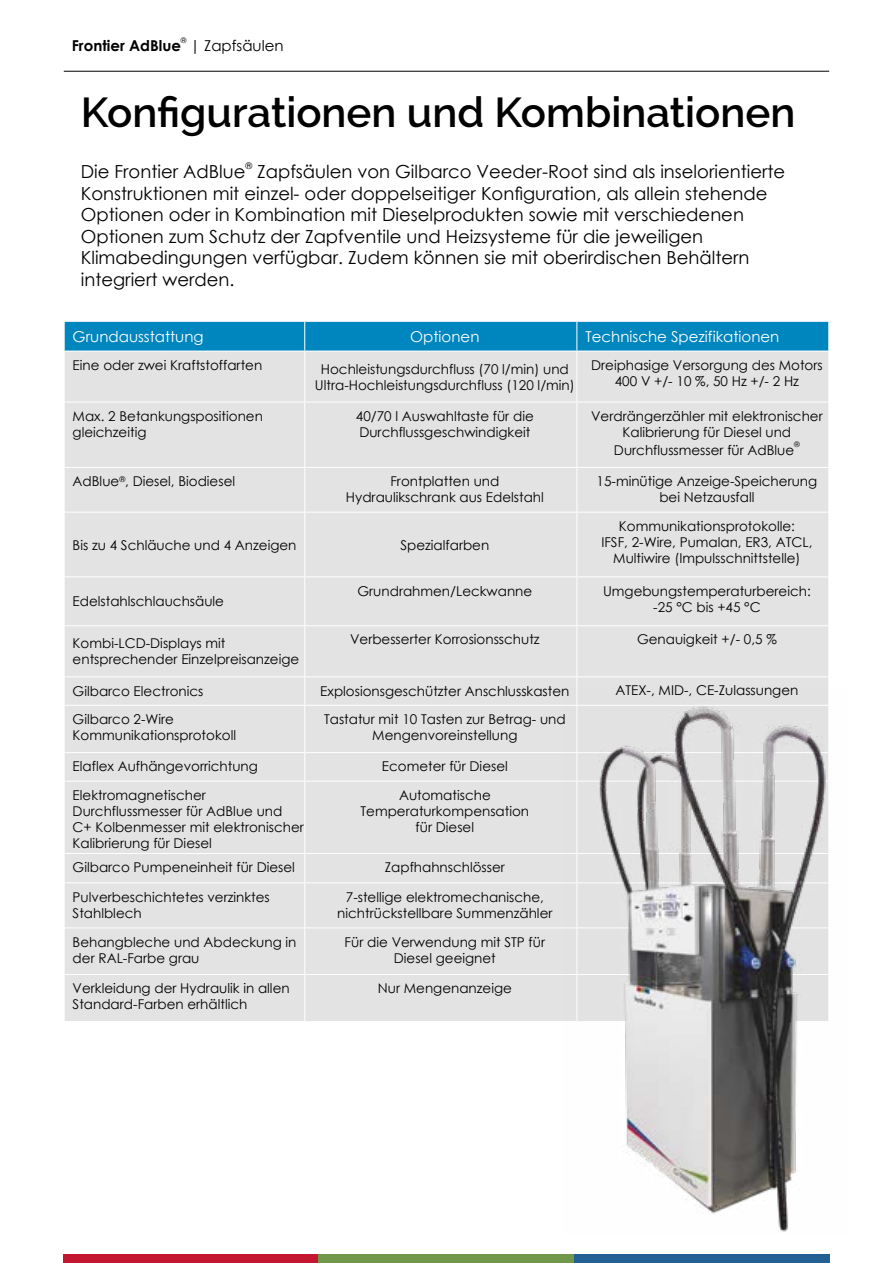
<style>
.page{position:relative;width:893px;height:1263px;background:#fff}
.page>*{position:absolute;margin:0;border:0;box-sizing:border-box;transform-origin:0 0}
.t1{font:600 42px "Raleway";color:#000}
.t2{font:18px/21.6px "Century Gothic";color:#000}
.t3{font:15px "Century Gothic";color:#fff}
.t4{font:700 15px "Century Gothic";color:#000}
.t5{font:15px "Century Gothic";color:#000}
.t6{font:13.5px/16.2px "Century Gothic";color:#000;text-align:center}
.t7{font:9px "Century Gothic";color:#000}
.t8{font:7.5px "Century Gothic";color:#000}
</style>
<div class="page">
<div style="left:64px;top:1254px;width:255px;height:9px;background:#c21631"></div>
<div style="left:319px;top:1254px;width:255px;height:9px;background:#71974a"></div>
<div style="left:574px;top:1254px;width:255px;height:9px;background:#236093"></div>
<hr style="left:64px;top:71px;width:765px;height:1px;background:#000">
<div style="left:65px;top:352px;width:763px;height:669px;background:#e3e3e3"></div>
<hr style="left:576px;top:351px;width:1px;height:51px;background:#fff">
<hr style="left:64px;top:512px;width:241px;height:1px;background:#fff">
<hr style="left:305px;top:512px;width:272px;height:1px;background:#fff">
<hr style="left:64px;top:576px;width:240px;height:1px;background:#fff">
<hr style="left:64px;top:625px;width:241px;height:1px;background:#fff">
<hr style="left:64px;top:676px;width:241px;height:1px;background:#fff">
<div style="left:64px;top:322px;width:765px;height:29px;background:#0086be"></div>
<hr style="left:304px;top:351px;width:1px;height:51px;background:#fff">
<hr style="left:65px;top:402px;width:240px;height:1px;background:#fff">
<hr style="left:305px;top:402px;width:272px;height:1px;background:#fff">
<hr style="left:304px;top:402px;width:1px;height:65px;background:#fff">
<hr style="left:304px;top:468px;width:1px;height:44px;background:#fff">
<hr style="left:304px;top:576px;width:273px;height:1px;background:#fff">
<hr style="left:304px;top:577px;width:1px;height:48px;background:#fff">
<hr style="left:304px;top:626px;width:1px;height:50px;background:#fff">
<hr style="left:65px;top:705px;width:240px;height:1px;background:#fff">
<hr style="left:305px;top:705px;width:272px;height:1px;background:#fff">
<hr style="left:304px;top:706px;width:1px;height:46px;background:#fff">
<hr style="left:65px;top:752px;width:240px;height:1px;background:#fff">
<hr style="left:305px;top:752px;width:272px;height:1px;background:#fff">
<svg style="left:304px;top:753px;width:1px;height:28px"></svg>
<hr style="left:65px;top:781px;width:240px;height:1px;background:#fff">
<hr style="left:305px;top:781px;width:272px;height:1px;background:#fff">
<hr style="left:304px;top:781px;width:1px;height:72px;background:#fff">
<hr style="left:65px;top:853px;width:240px;height:1px;background:#fff">
<hr style="left:305px;top:853px;width:272px;height:1px;background:#fff">
<svg style="left:304px;top:854px;width:1px;height:28px"></svg>
<hr style="left:65px;top:882px;width:240px;height:1px;background:#fff">
<hr style="left:305px;top:882px;width:272px;height:1px;background:#fff">
<hr style="left:304px;top:883px;width:1px;height:44px;background:#fff">
<hr style="left:65px;top:927px;width:240px;height:1px;background:#fff">
<hr style="left:305px;top:927px;width:272px;height:1px;background:#fff">
<hr style="left:304px;top:928px;width:1px;height:46px;background:#fff">
<hr style="left:65px;top:974px;width:240px;height:1px;background:#fff">
<hr style="left:305px;top:974px;width:272px;height:1px;background:#fff">
<hr style="left:304px;top:975px;width:1px;height:46px;background:#fff">
<hr style="left:304px;top:512px;width:1px;height:64px;background:#fff">
<svg style="left:304px;top:677px;width:1px;height:28px"></svg>
<hr style="left:64px;top:467px;width:241px;height:1px;background:#fff">
<hr style="left:305px;top:467px;width:272px;height:1px;background:#fff">
<hr style="left:305px;top:625px;width:272px;height:1px;background:#fff">
<hr style="left:305px;top:676px;width:272px;height:1px;background:#fff">
<hr style="left:577px;top:402px;width:251px;height:1px;background:#fff">
<hr style="left:577px;top:576px;width:252px;height:1px;background:#fff">
<hr style="left:576px;top:402px;width:1px;height:65px;background:#fff">
<hr style="left:577px;top:467px;width:252px;height:1px;background:#fff">
<hr style="left:576px;top:468px;width:1px;height:44px;background:#fff">
<hr style="left:577px;top:512px;width:252px;height:1px;background:#fff">
<hr style="left:576px;top:577px;width:1px;height:48px;background:#fff">
<hr style="left:577px;top:625px;width:252px;height:1px;background:#fff">
<hr style="left:576px;top:626px;width:1px;height:50px;background:#fff">
<hr style="left:577px;top:676px;width:252px;height:1px;background:#fff">
<hr style="left:576px;top:512px;width:1px;height:64px;background:#fff">
<img style="left:563px;top:687px;width:265px;height:545px">
<p class="t4" style="left:72px;top:34px;width:111px">Frontier AdBlue</p>
<p class="t8" style="left:181px;top:35px;width:7px">®</p>
<p class="t5" style="left:190px;top:35px;width:95px">| Zapfsäulen</p>
<h1 class="t1" style="left:81px;top:88px;width:716px">Konfigurationen und Kombinationen</h1>
<h2 class="t2" style="left:81px;top:160px;width:166px">Die Frontier AdBlue</h2>
<p class="t7" style="left:245px;top:159px;width:8px">®</p>
<p class="t2" style="left:81px;top:160px;width:706px;text-indent:176px">Zapfsäulen von Gilbarco Veeder-Root sind als inselorientierte Konstruktionen mit einzel- oder doppelseitiger Konfiguration, als allein stehende Optionen oder in Kombination mit Dieselprodukten sowie mit verschiedenen Optionen zum Schutz der Zapfventile und Heizsysteme für die jeweiligen Klimabedingungen verfügbar. Zudem können sie mit oberirdischen Behältern integriert werden.</p>
<p class="t3" style="left:73px;top:326px;width:133px">Grundausstattung</p>
<p class="t3" style="left:410px;top:326px;width:71px">Optionen</p>
<p class="t3" style="left:585px;top:326px;width:195px">Technische Spezifikationen</p>
<p class="t6" style="left:73px;top:356px;width:191px">Eine oder zwei Kraftstoffarten</p>
<p class="t6" style="left:315px;top:360px;width:261px">Hochleistungsdurchfluss (70 l/min) und<br>Ultra-Hochleistungsdurchfluss (120 l/min)</p>
<p class="t6" style="left:591px;top:356px;width:233px">Dreiphasige Versorgung des Motors<br>400 V +/- 10 %, 50 Hz +/- 2 Hz</p>
<p class="t6" style="left:73px;top:407px;width:192px;text-align:left">Max. 2 Betankungspositionen gleichzeitig</p>
<p class="t6" style="left:356px;top:407px;width:179px;text-align:left">40/70 l Auswahltaste für die<br>Durchflussgeschwindigkeit</p>
<p class="t6" style="left:591px;top:407px;width:233px">Verdrängerzähler mit elektronischer<br>Kalibrierung für Diesel und</p>
<p class="t6" style="left:614px;top:442px;width:182px">Durchflussmesser für AdBlue</p>
<p class="t8" style="left:794px;top:439px;width:7px">®</p>
<p class="t6" style="left:73px;top:473px;width:164px">AdBlue<sup>®</sup>, Diesel, Biodiesel</p>
<p class="t6" style="left:346px;top:473px;width:199px">Frontplatten und<br>Hydraulikschrank aus Edelstahl</p>
<p class="t6" style="left:597px;top:473px;width:222px">15-minütige Anzeige-Speicherung bei Netzausfall</p>
<p class="t6" style="left:73px;top:536px;width:225px">Bis zu 4 Schläuche und 4 Anzeigen</p>
<p class="t6" style="left:400px;top:536px;width:90px">Spezialfarben</p>
<p class="t6" style="left:601px;top:518px;width:213px">Kommunikationsprotokolle:<br>IFSF, 2-Wire, Pumalan, ER3, ATCL,<br>Multiwire (Impulsschnittstelle)</p>
<p class="t6" style="left:73px;top:593px;width:153px">Edelstahlschlauchsäule</p>
<p class="t6" style="left:357px;top:582px;width:176px">Grundrahmen/Leckwanne</p>
<p class="t6" style="left:603px;top:582px;width:209px">Umgebungstemperaturbereich: -25 °C bis +45 °C</p>
<p class="t6" style="left:73px;top:635px;width:228px;text-align:left">Kombi-LCD-Displays mit entsprechender Einzelpreisanzeige</p>
<p class="t6" style="left:350px;top:631px;width:191px">Verbesserter Korrosionsschutz</p>
<p class="t6" style="left:637px;top:631px;width:141px">Genauigkeit +/- 0,5 %</p>
<p class="t6" style="left:73px;top:683px;width:132px">Gilbarco Electronics</p>
<p class="t6" style="left:320px;top:683px;width:251px">Explosionsgeschützter Anschlusskasten</p>
<p class="t6" style="left:615px;top:682px;width:184px">ATEX-, MID-, CE-Zulassungen</p>
<p class="t6" style="left:73px;top:711px;width:165px;text-align:left">Gilbarco 2-Wire<br>Kommunikationsprotokoll</p>
<p class="t6" style="left:324px;top:711px;width:243px">Tastatur mit 10 Tasten zur Betrag- und<br>Mengenvoreinstellung</p>
<p class="t6" style="left:73px;top:758px;width:187px">Elaflex Aufhängevorrichtung</p>
<p class="t6" style="left:382px;top:758px;width:127px">Ecometer für Diesel</p>
<p class="t6" style="left:73px;top:787px;width:233px;text-align:left">Elektromagnetischer<br>Durchflussmesser für AdBlue und<br>C+ Kolbenmesser mit elektronischer<br>Kalibrierung für Diesel</p>
<p class="t6" style="left:361px;top:787px;width:170px">Automatische<br>Temperaturkompensation für Diesel</p>
<p class="t6" style="left:73px;top:859px;width:224px">Gilbarco Pumpeneinheit für Diesel</p>
<p class="t6" style="left:385px;top:859px;width:122px">Zapfhahnschlösser</p>
<p class="t6" style="left:73px;top:888px;width:199px;text-align:left">Pulverbeschichtetes verzinktes<br>Stahlblech</p>
<p class="t6" style="left:337px;top:888px;width:217px">7-stellige elektromechanische, nichtrückstellbare Summenzähler</p>
<p class="t6" style="left:73px;top:933px;width:225px;text-align:left">Behangbleche und Abdeckung in der RAL-Farbe grau</p>
<p class="t6" style="left:345px;top:933px;width:202px">Für die Verwendung mit STP für<br>Diesel geeignet</p>
<p class="t6" style="left:73px;top:980px;width:219px;text-align:left">Verkleidung der Hydraulik in allen<br>Standard-Farben erhältlich</p>
<p class="t6" style="left:378px;top:980px;width:136px">Nur Mengenanzeige</p>
</div>
